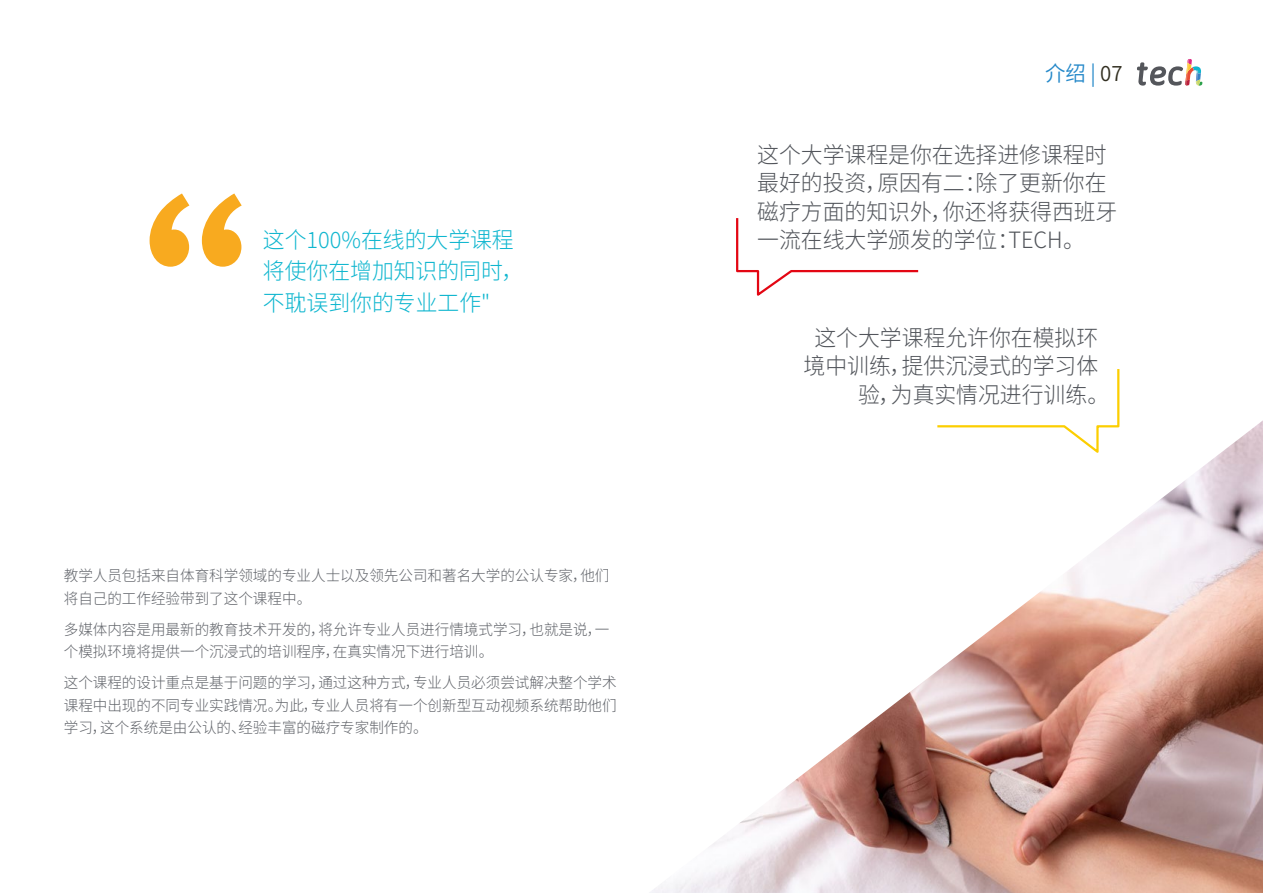
<style>
.page{position:relative;width:1263px;height:893px;background:#fff}
.page>*{position:absolute;margin:0;border:0;box-sizing:border-box;transform-origin:0 0}
.t1{font:300 22.5px/28.5px "Source Han Sans CN";color:#52555b}
.t2{font:300 22.5px/31.5px "Source Han Sans CN";color:#0fb6cf}
.t3{font:21px "Source Han Sans CN";color:#2488c9}
.t4{font:300 15px/22.5px "Source Han Sans CN";color:#61646a}
.s1{color:#312e20}
</style>
<div class="page">
<img style="left:650px;top:420px;width:613px;height:473px">
<svg style="left:1137px;top:59px;width:65px;height:27px"></svg>
<svg style="left:935px;top:369px;width:185px;height:87px"></svg>
<svg style="left:736px;top:218px;width:183px;height:78px"></svg>
<svg style="left:150px;top:193px;width:92px;height:74px"></svg>
<h2 class="t3" style="left:1045px;top:61px;width:79px">介绍 | <span class="s1">07</span></h2>
<h1 class="t1" style="left:757px;top:141px;width:362px">这个大学课程是你在选择进修课程时最好的投资，原因有二：除了更新你在磁疗方面的知识外，你还将获得西班牙</h1>
<h1 class="t2" style="left:263px;top:224px;width:252px">这个100%在线的大学课程</h1>
<h1 class="t1" style="left:757px;top:226px;width:329px">一流在线大学颁发的学位：TECH。</h1>
<h1 class="t2" style="left:263px;top:256px;width:262px">将使你在增加知识的同时，不耽误到你的专业工作"</h1>
<p class="t4" style="left:64px;top:565px;width:547px">教学人员包括来自体育科学领域的专业人士以及领先公司和著名大学的公认专家，他们将自己的工作经验带到了这个课程中。</p>
<p class="t4" style="left:64px;top:618px;width:547px">多媒体内容是用最新的教育技术开发的，将允许专业人员进行情境式学习，也就是说，一个模拟环境将提供一个沉浸式的培训程序，在真实情况下进行培训。</p>
<p class="t4" style="left:64px;top:672px;width:554px;text-align:justify">这个课程的设计重点是基于问题的学习，通过这种方式，专业人员必须尝试解决整个学术课程中出现的不同专业实践情况。为此，专业人员将有一个创新型互动视频系统帮助他们学习，这个系统是由公认的、经验丰富的磁疗专家制作的。</p>
<h1 class="t1" style="left:814px;top:324px;width:285px">这个大学课程允许你在模拟环</h1>
<h1 class="t1" style="left:803px;top:352px;width:296px">境中训练，提供沉浸式的学习体</h1>
<h1 class="t1" style="left:858px;top:381px;width:253px">验，为真实情况进行训练。</h1>
</div>
